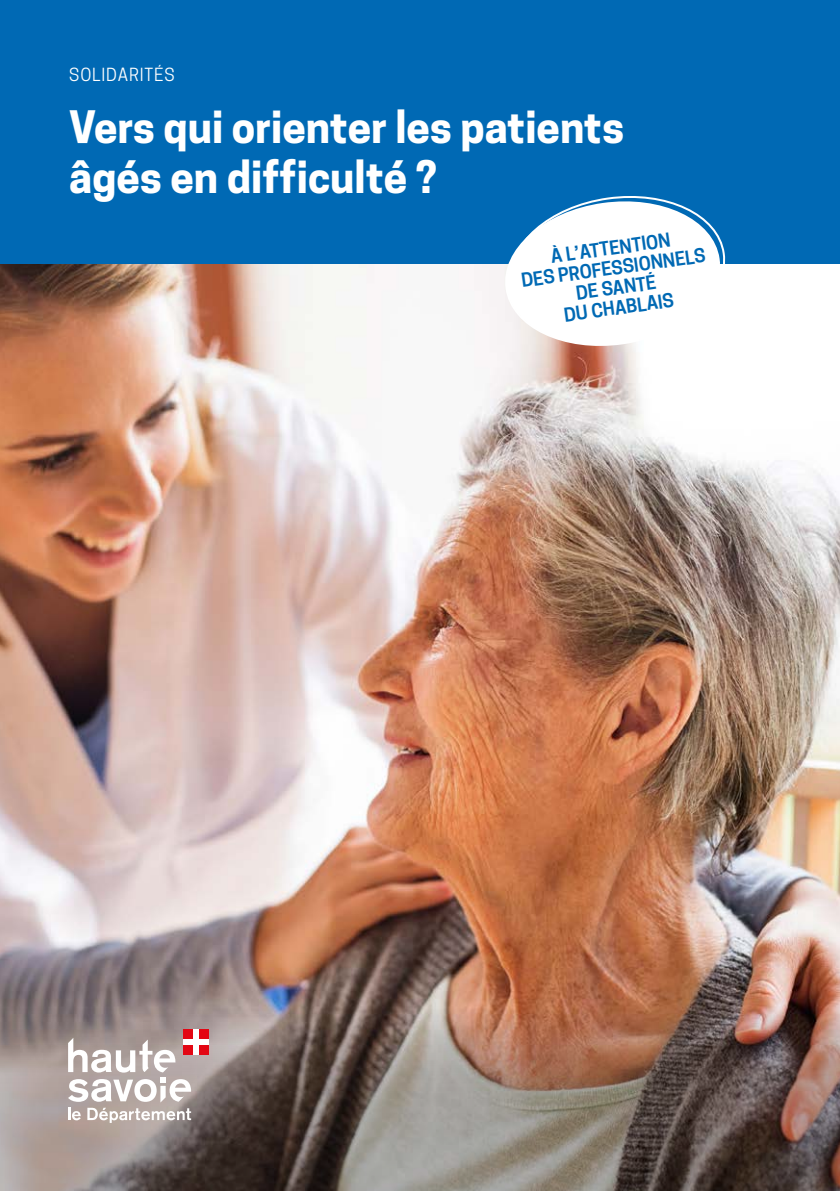
<style>
.page{position:relative;width:840px;height:1191px;background:#fff}
.page>*{position:absolute;margin:0;border:0;box-sizing:border-box;transform-origin:0 0}
.t1{font:700 42px/50.4px "Cooper Hewitt";color:#fff}
.t2{font:600 18.2px/20px "Cooper Hewitt";color:#0069b4;text-align:center}
.t3{font:17px "Cooper Hewitt";letter-spacing:.05em;color:#fff}
</style>
<div class="page">
<img style="left:0;top:263px;width:839px;height:744px">
<div style="left:0;top:0;width:839px;height:263px;background:#0069b4"></div>
<svg style="left:0;top:1007px;width:839px;height:184px"></svg>
<div style="left:183px;top:1029px;width:26px;height:25px;background:#fff"></div>
<div style="left:183px;top:1029px;width:9px;height:9px;background:#e30613"></div>
<div style="left:199px;top:1029px;width:10px;height:9px;background:#e30613"></div>
<div style="left:183px;top:1045px;width:9px;height:9px;background:#e30613"></div>
<div style="left:199px;top:1045px;width:10px;height:9px;background:#e30613"></div>
<svg style="left:68px;top:1037px;width:123px;height:86px"></svg>
<svg style="left:501px;top:196px;width:227px;height:155px"></svg>
<p class="t3" style="left:69px;top:64px;width:107px">SOLIDARITÉS</p>
<h1 class="t1" style="left:69px;top:102px;width:556px">Vers qui orienter les patients âgés en difficulté ?</h1>
<p class="t2" style="left:517px;top:251px;width:187px;rotate:-8deg">À L’ATTENTION<br>DES PROFESSIONNELS<br>DE SANTÉ<br>DU CHABLAIS</p>
</div>
